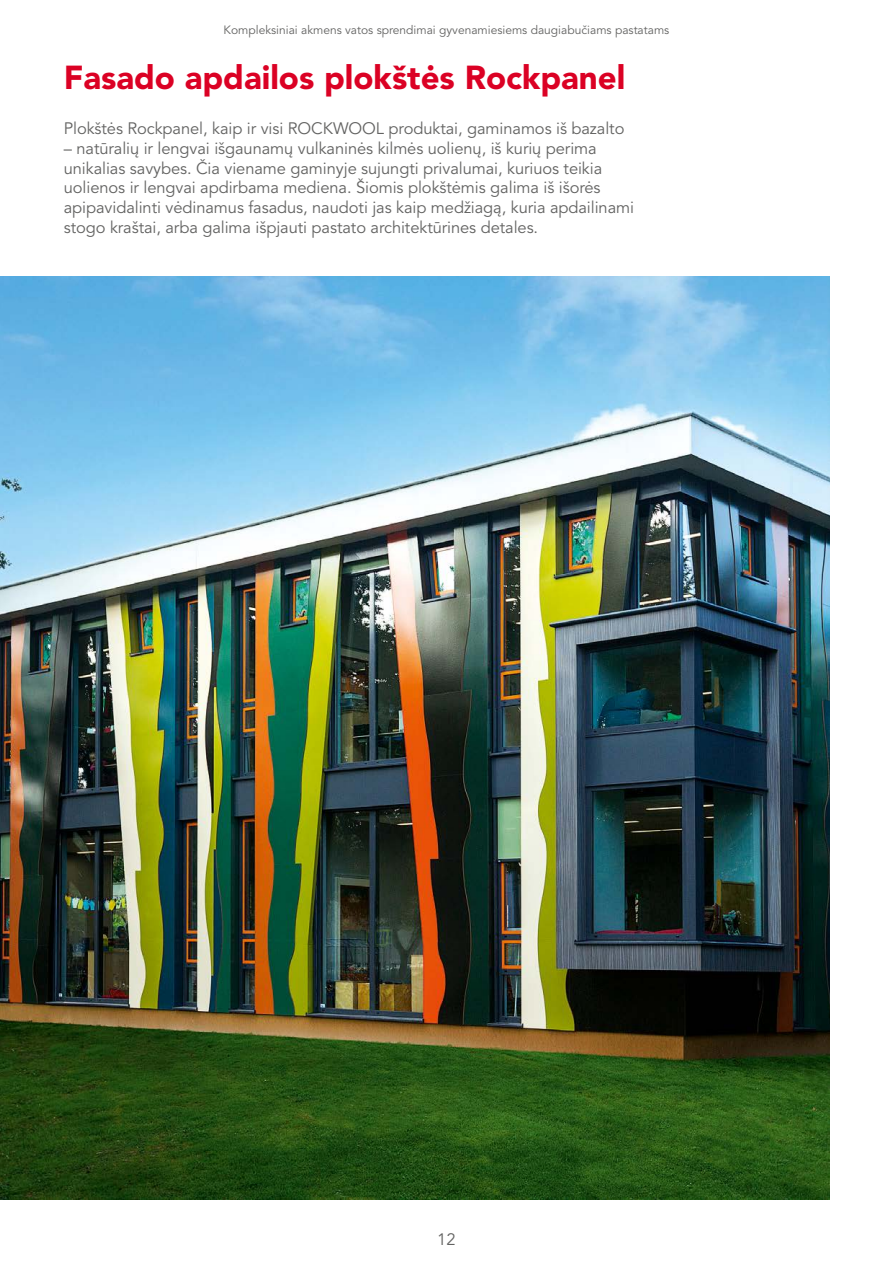
<style>
.page{position:relative;width:893px;height:1263px;background:#fff}
.page>*{position:absolute;margin:0;border:0;box-sizing:border-box;transform-origin:0 0}
.Tytuł_aplikacji{font:900 33px "Avenir LT Pro";color:#db0124}
.Lid{font:16.5px/19.8px "Avenir LT Pro";letter-spacing:-.005em;color:#636362}
.t1{font:12px "Avenir LT Pro";color:#636362}
</style>
<div class="page">
<img style="left:0;top:276px;width:829px;height:923px">
<p class="t1" style="left:224px;top:23px;width:447px">Kompleksiniai akmens vatos sprendimai gyvenamiesiems daugiabučiams pastatams</p>
<p class="Tytuł_aplikacji" style="left:64px;top:57px;width:563px">Fasado apdailos plokštės Rockpanel</p>
<p class="Lid" style="left:64px;top:119px;width:562px">Plokštės Rockpanel, kaip ir visi ROCKWOOL produktai, gaminamos iš bazalto</p>
<p class="Lid" style="left:64px;top:139px;width:572px">– natūralių ir lengvai išgaunamų vulkaninės kilmės uolienų, iš kurių perima unikalias savybes. Čia viename gaminyje sujungti privalumai, kuriuos teikia uolienos ir lengvai apdirbama mediena. Šiomis plokštėmis galima iš išorės apipavidalinti vėdinamus fasadus, naudoti jas kaip medžiagą, kuria apdailinami stogo kraštai, arba galima išpjauti pastato architektūrines detales.</p>
<p class="Lid" style="left:437px;top:1230px;width:20px">12</p>
</div>
